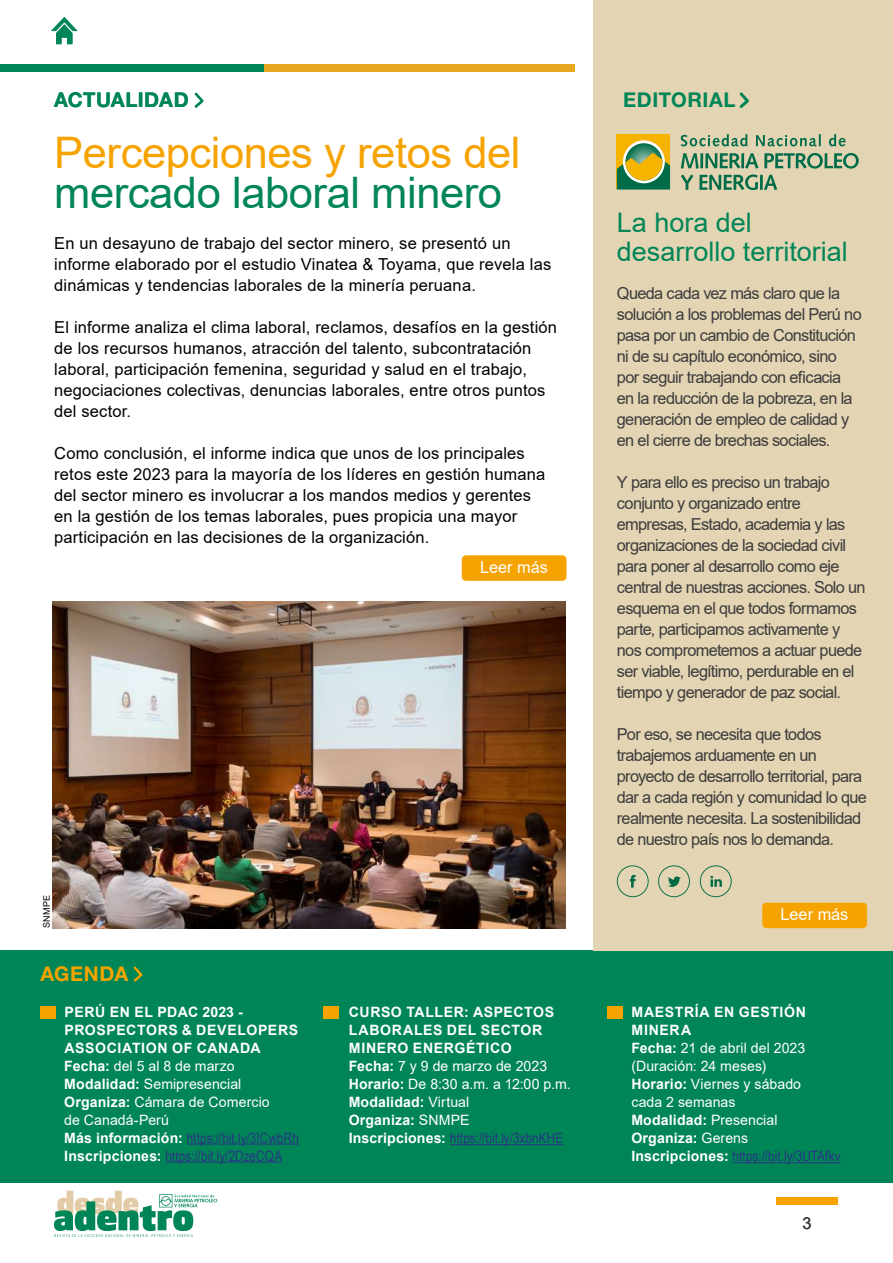
<style>
.page{position:relative;width:893px;height:1263px;background:#fff}
.page>*{position:absolute;margin:0;border:0;box-sizing:border-box;transform-origin:0 0}
.t1{font:43.5px "Arial";letter-spacing:-.01em;color:#f6a300}
.t2{font:43.5px "Arial";letter-spacing:-.01em;color:#008656}
.t3{font:27px/28.5px "Arial";color:#008656}
.t4{font:700 20.4px "Helvetica Neue LT Std";letter-spacing:.025em;color:#008656}
.t5{font:700 20.4px "Helvetica Neue LT Std";letter-spacing:.03em;color:#f6a300}
.t6{font:16.5px/21px "Arial";letter-spacing:-.04em;color:#3c3c3b}
.t7{font:16.5px/21px "Arial";letter-spacing:.01em;color:#000}
.t8{font:16.5px "Arial";color:#fff}
.t9{font:700 14.25px/18px "Arial";letter-spacing:.035em;color:#fff}
.t10{font:14.25px/18px "Arial Narrow";letter-spacing:.005em;color:#283583}
.t11{font:14.25px/18px "Arial";letter-spacing:.005em;color:#fff}
.t12{font:9px "Arial";letter-spacing:.025em;color:#000}
.s1{font-weight:400}
.s2{font-family:"Arial";font-weight:700;color:#fff}
.s3{font-weight:700}
</style>
<div class="page">
<svg style="left:54px;top:1191px;width:163px;height:46px"></svg>
<svg style="left:51px;top:17px;width:27px;height:28px"></svg>
<div style="left:0;top:64px;width:267px;height:7px;background:#008656"></div>
<div style="left:462px;top:555px;width:105px;height:26px;background:#f6a300;border-radius:4px"></div>
<div style="left:264px;top:64px;width:311px;height:7px;background:#e5a81f"></div>
<div style="left:0;top:950px;width:893px;height:233px;background:#008656"></div>
<svg style="left:133px;top:966px;width:10px;height:16px"></svg>
<div style="left:40px;top:1006px;width:15px;height:12px;background:#f6a300"></div>
<div style="left:323px;top:1006px;width:15px;height:12px;background:#f6a300"></div>
<div style="left:608px;top:1006px;width:15px;height:13px;background:#f6a300"></div>
<hr style="left:187px;top:1143px;width:112px;height:1px;background:#283583">
<hr style="left:166px;top:1161px;width:116px;height:1px;background:#283583">
<hr style="left:450px;top:1144px;width:113px;height:1px;background:#283583">
<svg style="left:194px;top:92px;width:10px;height:16px"></svg>
<img style="left:52px;top:602px;width:514px;height:326px">
<hr style="left:733px;top:1162px;width:108px;height:1px;background:#283583">
<div style="left:593px;top:0;width:300px;height:950px;background:#e3d4b4"></div>
<svg style="left:739px;top:92px;width:10px;height:16px"></svg>
<svg style="left:617px;top:865px;width:32px;height:32px"></svg>
<svg style="left:658px;top:865px;width:32px;height:32px"></svg>
<svg style="left:700px;top:865px;width:32px;height:32px"></svg>
<hr style="left:760px;top:175px;width:3px;height:15px;background:#006c48">
<svg style="left:764px;top:175px;width:13px;height:15px"></svg>
<svg style="left:681px;top:153px;width:77px;height:37px"></svg>
<svg style="left:764px;top:153px;width:95px;height:16px"></svg>
<svg style="left:681px;top:134px;width:66px;height:12px"></svg>
<svg style="left:756px;top:134px;width:65px;height:12px"></svg>
<svg style="left:829px;top:134px;width:16px;height:12px"></svg>
<div style="left:617px;top:134px;width:53px;height:55px;background:#f6b300"></div>
<svg style="left:623px;top:140px;width:42px;height:43px"></svg>
<svg style="left:617px;top:143px;width:53px;height:47px"></svg>
<div style="left:776px;top:1197px;width:62px;height:8px;background:#f6a300"></div>
<div style="left:762px;top:903px;width:105px;height:25px;background:#f6a300;border-radius:4px"></div>
<p class="t4" style="left:54px;top:87px;width:136px">ACTUALIDAD</p>
<h1 class="t1" style="left:54px;top:122px;width:468px">Percepciones y retos del</h1>
<h1 class="t2" style="left:54px;top:163px;width:449px">mercado laboral minero</h1>
<p class="t7" style="left:54px;top:233px;width:498px">En un desayuno de trabajo del sector minero, se presentó un informe elaborado por el estudio Vinatea &amp; Toyama, que revela las dinámicas y tendencias laborales de la minería peruana.</p>
<p class="t7" style="left:54px;top:317px;width:504px">El informe analiza el clima laboral, reclamos, desafíos en la gestión de los recursos humanos, atracción del talento, subcontratación laboral, participación femenina, seguridad y salud en el trabajo, negociaciones colectivas, denuncias laborales, entre otros puntos del sector.</p>
<p class="t7" style="left:54px;top:443px;width:492px">Como conclusión, el informe indica que unos de los principales retos este 2023 para la mayoría de los líderes en gestión humana del sector minero es involucrar a los mandos medios y gerentes en la gestión de los temas laborales, pues propicia una mayor participación en las decisiones de la organización.</p>
<p class="t8" style="left:480px;top:555px;width:69px">Leer más</p>
<p class="t12" style="left:41px;top:928px;width:34px;rotate:-90deg">SNMPE</p>
<p class="t5" style="left:40px;top:961px;width:89px">AGENDA</p>
<p class="t9" style="left:64px;top:1003px;width:235px">PERÚ EN EL PDAC 2023 -<br>PROSPECTORS &amp; DEVELOPERS<br>ASSOCIATION OF CANADA<br>Fecha: <span class="s1">del 5 al 8 de marzo<br></span>Modalidad: <span class="s1">Semipresencial<br></span>Organiza: <span class="s1">Cámara de Comercio<br>de Canadá-Perú</span></p>
<p class="t10" style="left:64px;top:1128px;width:236px"><span class="s2">Más información:</span> https://bit.ly/3ICwbRh<br><span class="s2">Inscripciones:</span> https://bit.ly/2DzeCQA</p>
<p class="t9" style="left:349px;top:1003px;width:224px">CURSO TALLER: ASPECTOS<br>LABORALES DEL SECTOR<br>MINERO ENERGÉTICO<br>Fecha: <span class="s1">7 y 9 de marzo de 2023<br></span>Horario: <span class="s1">De 8:30 a.m. a 12:00 p.m.<br></span>Modalidad: <span class="s1">Virtual<br></span>Organiza: <span class="s1">SNMPE</span></p>
<p class="t10" style="left:349px;top:1129px;width:216px"><span class="s2">Inscripciones:</span> https://bit.ly/3xbnKHE</p>
<p class="t4" style="left:623px;top:87px;width:114px">EDITORIAL</p>
<h2 class="t3" style="left:617px;top:208px;width:233px">La hora del desarrollo territorial</h2>
<p class="t6" style="left:617px;top:283px;width:246px">Queda cada vez más claro que la solución a los problemas del Perú no pasa por un cambio de Constitución ni de su capítulo económico, sino por seguir trabajando con eficacia en la reducción de la pobreza, en la generación de empleo de calidad y en el cierre de brechas sociales.</p>
<p class="t6" style="left:617px;top:472px;width:250px">Y para ello es preciso un trabajo conjunto y organizado entre empresas, Estado, academia y las organizaciones de la sociedad civil para poner al desarrollo como eje central de nuestras acciones. Solo un esquema en el que todos formamos parte, participamos activamente y nos comprometemos a actuar puede ser viable, legítimo, perdurable en el tiempo y generador de paz social.</p>
<p class="t6" style="left:617px;top:724px;width:252px">Por eso, se necesita que todos trabajemos arduamente en un proyecto de desarrollo territorial, para dar a cada región y comunidad lo que realmente necesita. La sostenibilidad de nuestro país nos lo demanda.</p>
<p class="t8" style="left:781px;top:903px;width:69px">Leer más</p>
<p class="t11" style="left:631px;top:1003px;width:176px"><span class="s3">MAESTRÍA EN GESTIÓN<br>MINERA<br>Fecha:</span> 21 de abril del 2023 (Duración: 24 meses)<br><span class="s3">Horario:</span> Viernes y sábado cada 2 semanas<br><span class="s3">Modalidad:</span> Presencial<br><span class="s3">Organiza:</span> Gerens</p>
<p class="t10" style="left:631px;top:1147px;width:211px"><span class="s2">Inscripciones:</span> https://bit.ly/3UTAfkv</p>
<p class="t6" style="left:802px;top:1213px;width:11px">3</p>
</div>
